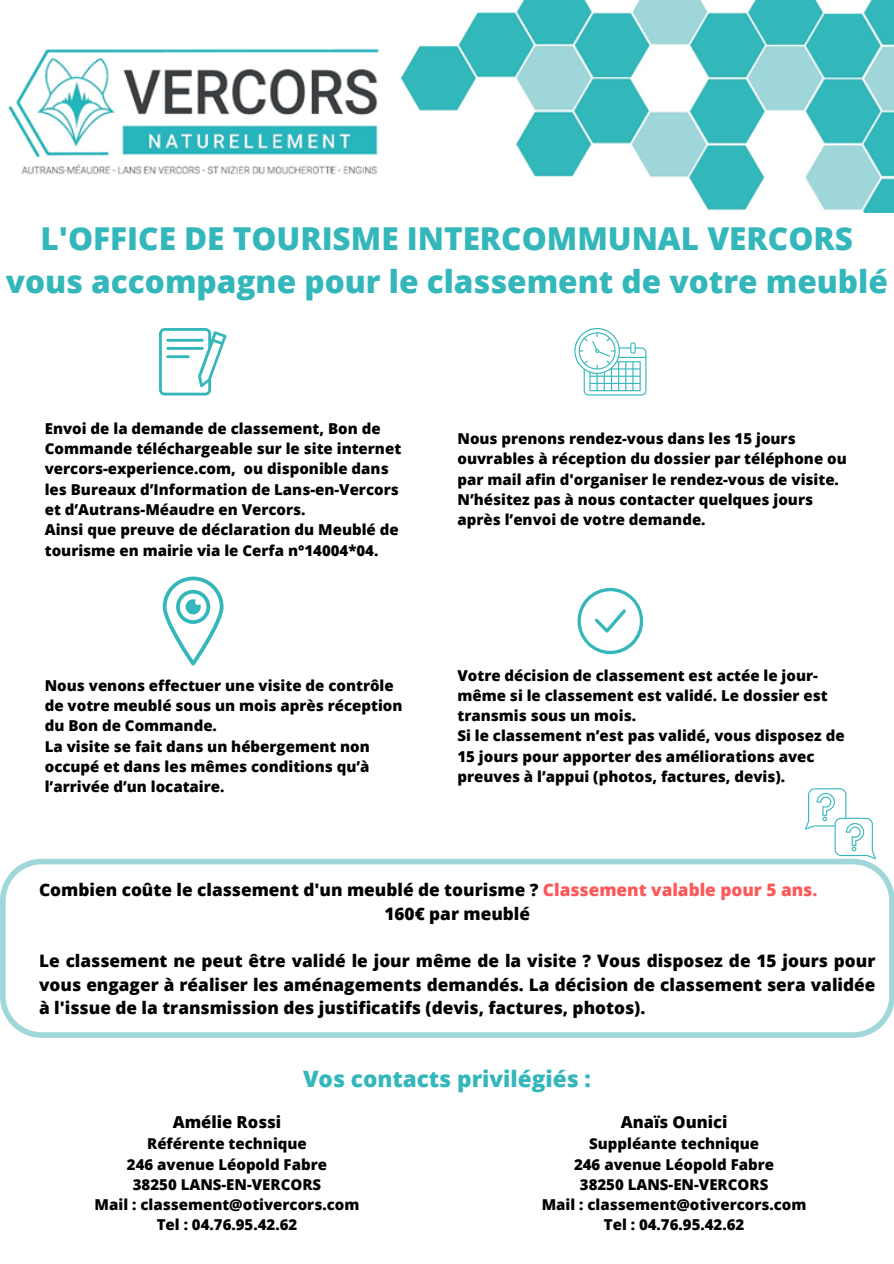
<style>
.page{position:relative;width:894px;height:1264px;background:#fff}
.page>*{position:absolute;margin:0;border:0;box-sizing:border-box;transform-origin:0 0}
.t1{font:800 31.5px/44px "Open Sans";color:#33b7bb;text-align:center}
.t2{font:800 22.5px "Open Sans";color:#33b7bb}
.t3{font:800 17.25px/23.7px "Open Sans";color:#000;text-align:justify}
.t4{font:800 16.5px "Open Sans";color:#000}
.t5{font:800 15px/20.2px "Open Sans";color:#000}
.s1{color:#ff5757}
</style>
<div class="page">
<img style="left:8px;top:0;width:885px;height:213px">
<svg style="left:159px;top:328px;width:67px;height:67px"></svg>
<svg style="left:574px;top:328px;width:72px;height:67px"></svg>
<svg style="left:577px;top:588px;width:67px;height:66px"></svg>
<svg style="left:163px;top:576px;width:60px;height:89px"></svg>
<svg style="left:0;top:858px;width:893px;height:179px"></svg>
<svg style="left:804px;top:788px;width:71px;height:71px"></svg>
<p class="t1" style="left:6px;top:215px;width:883px">L'OFFICE DE TOURISME INTERCOMMUNAL VERCORS vous accompagne pour le classement de votre meublé</p>
<p class="t5" style="left:45px;top:418px;width:358px">Envoi de la demande de classement, Bon de Commande téléchargeable sur le site internet vercors-experience.com, ou disponible dans les Bureaux d’Information de Lans-en-Vercors et d’Autrans-Méaudre en Vercors.</p>
<p class="t5" style="left:45px;top:519px;width:355px">Ainsi que preuve de déclaration du Meublé de tourisme en mairie via le Cerfa n°14004*04.</p>
<p class="t5" style="left:45px;top:674px;width:359px">Nous venons effectuer une visite de contrôle de votre meublé sous un mois après réception du Bon de Commande.</p>
<p class="t5" style="left:45px;top:735px;width:326px;text-align:justify">La visite se fait dans un hébergement non occupé et dans les mêmes conditions qu’à l’arrivée d’un locataire.</p>
<p class="t5" style="left:457px;top:428px;width:390px">Nous prenons rendez-vous dans les 15 jours ouvrables à réception du dossier par téléphone ou par mail afin d'organiser le rendez-vous de visite.</p>
<p class="t5" style="left:457px;top:489px;width:357px">N’hésitez pas à nous contacter quelques jours après l’envoi de votre demande.</p>
<p class="t5" style="left:457px;top:664px;width:371px">Votre décision de classement est actée le jour&shy;même si le classement est validé. Le dossier est transmis sous un mois.</p>
<p class="t5" style="left:457px;top:725px;width:388px">Si le classement n’est pas validé, vous disposez de<br>15 jours pour apporter des améliorations avec preuves à l’appui (photos, factures, devis).</p>
<p class="t3" style="left:39px;top:877px;width:779px">Combien coûte le classement d'un meublé de tourisme ? <span class="s1">Classement valable pour 5 ans.</span></p>
<p class="t3" style="left:384px;top:901px;width:147px">160€ par meublé</p>
<p class="t3" style="left:39px;top:948px;width:837px">Le classement ne peut être validé le jour même de la visite ? Vous disposez de 15 jours pour vous engager à réaliser les aménagements demandés. La décision de classement sera validée à l'issue de la transmission des justificatifs (devis, factures, photos).</p>
<p class="t2" style="left:303px;top:1062px;width:289px">Vos contacts privilégiés :</p>
<p class="t4" style="left:173px;top:1110px;width:110px">Amélie Rossi</p>
<p class="t5" style="left:147px;top:1133px;width:161px">Référente technique</p>
<p class="t5" style="left:127px;top:1153px;width:201px">246 avenue Léopold Fabre</p>
<p class="t5" style="left:133px;top:1173px;width:190px">38250 LANS-EN-VERCORS</p>
<p class="t5" style="left:95px;top:1194px;width:266px">Mail : classement@otivercors.com</p>
<p class="t5" style="left:157px;top:1214px;width:142px">Tel : 04.76.95.42.62</p>
<p class="t4" style="left:620px;top:1110px;width:108px">Anaïs Ounici</p>
<p class="t5" style="left:589px;top:1133px;width:171px">Suppléante technique</p>
<p class="t5" style="left:574px;top:1153px;width:201px">246 avenue Léopold Fabre</p>
<p class="t5" style="left:579px;top:1173px;width:190px">38250 LANS-EN-VERCORS</p>
<p class="t5" style="left:541px;top:1194px;width:266px">Mail : classement@otivercors.com</p>
<p class="t5" style="left:603px;top:1214px;width:142px">Tel : 04.76.95.42.62</p>
</div>
